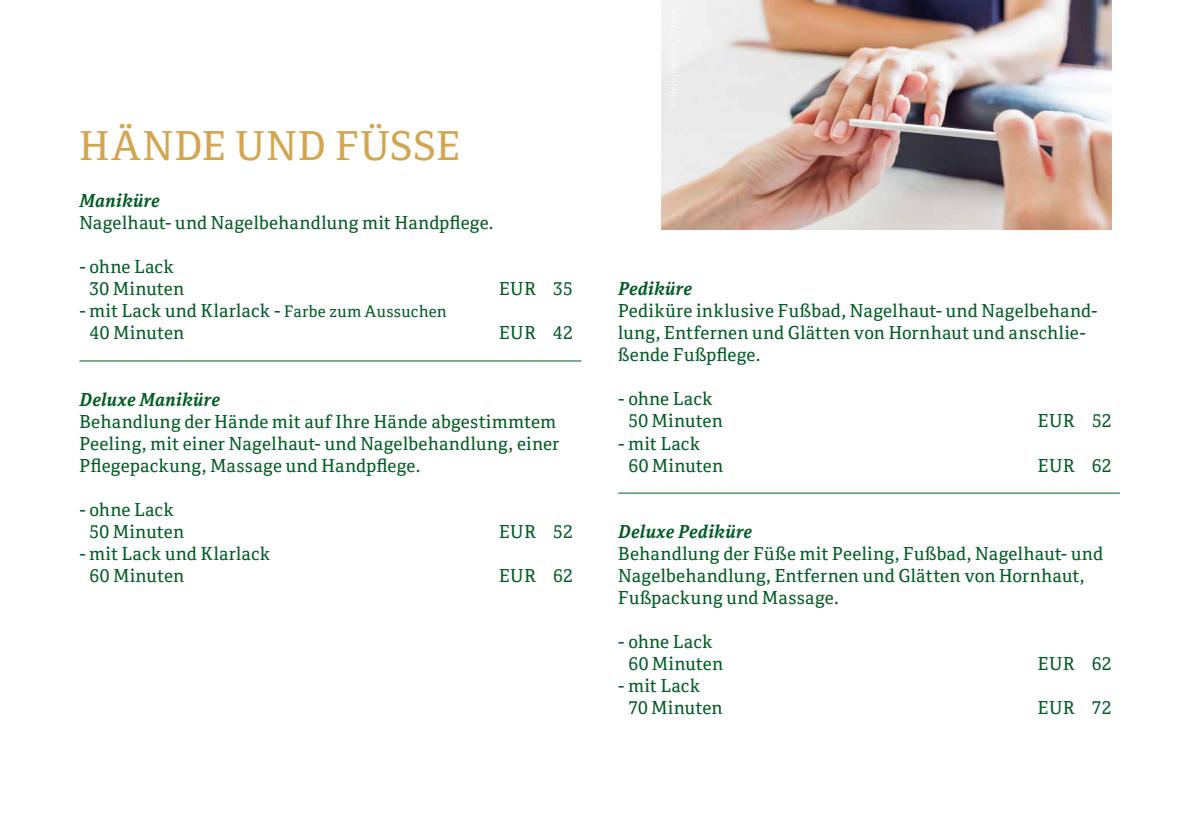
<style>
.page{position:relative;width:1191px;height:840px;background:#fff}
.page>*{position:absolute;margin:0;border:0;box-sizing:border-box;transform-origin:0 0}
.t1{font:40px "Cordale Corp";letter-spacing:.03em;color:#d3a54f}
.t2{font:18px/22px "Cordale Corp";letter-spacing:.015em;color:#005c24}
.t3{font:italic 700 18px "Cordale Corp";letter-spacing:.015em;color:#005c24}
.s1{font-size:16px}
</style>
<div class="page">
<hr style="left:79px;top:360px;width:502px;height:1px;background:#005c24">
<hr style="left:618px;top:492px;width:502px;height:1px;background:#005c24">
<img style="left:661px;top:0;width:450px;height:230px">
<h1 class="t1" style="left:79px;top:121px;width:382px">HÄNDE UND FÜSSE</h1>
<p class="t3" style="left:79px;top:190px;width:82px">Maniküre</p>
<p class="t2" style="left:79px;top:212px;width:416px">Nagelhaut- und Nagelbehandlung mit Handpflege.</p>
<p class="t2" style="left:79px;top:256px;width:106px;text-align:center">- ohne Lack<br>30 Minuten</p>
<p class="t2" style="left:499px;top:278px;width:75px">EUR 35</p>
<p class="t2" style="left:90px;top:300px;width:359px;text-indent:-10px">- mit Lack und Klarlack - <span class="s1">Farbe zum Aussuchen<br></span>40 Minuten</p>
<p class="t2" style="left:499px;top:322px;width:75px">EUR 42</p>
<p class="t3" style="left:79px;top:388px;width:142px">Deluxe Maniküre</p>
<p class="t2" style="left:79px;top:410px;width:481px">Behandlung der Hände mit auf Ihre Hände abgestimmtem<br>Peeling, mit einer Nagelhaut- und Nagelbehandlung, einer<br>Pflegepackung, Massage und Handpflege.</p>
<p class="t2" style="left:79px;top:498px;width:106px;text-align:center">- ohne Lack<br>50 Minuten</p>
<p class="t2" style="left:499px;top:520px;width:75px">EUR 52</p>
<p class="t2" style="left:90px;top:542px;width:182px;text-indent:-10px">- mit Lack und Klarlack<br>60 Minuten</p>
<p class="t2" style="left:499px;top:564px;width:75px">EUR 62</p>
<p class="t3" style="left:618px;top:278px;width:75px">Pediküre</p>
<p class="t2" style="left:618px;top:300px;width:481px">Pediküre inklusive Fußbad, Nagelhaut- und Nagelbehand&shy;lung, Entfernen und Glätten von Hornhaut und anschlie&shy;ßende Fußpflege.</p>
<p class="t2" style="left:618px;top:388px;width:106px;text-align:center">- ohne Lack<br>50 Minuten</p>
<p class="t2" style="left:1037px;top:410px;width:75px">EUR 52</p>
<p class="t2" style="left:628px;top:432px;width:96px;text-indent:-10px">- mit Lack<br>60 Minuten</p>
<p class="t2" style="left:1037px;top:454px;width:75px">EUR 62</p>
<p class="t3" style="left:618px;top:520px;width:135px">Deluxe Pediküre</p>
<p class="t2" style="left:618px;top:542px;width:486px">Behandlung der Füße mit Peeling, Fußbad, Nagelhaut- und<br>Nagelbehandlung, Entfernen und Glätten von Hornhaut,<br>Fußpackung und Massage.</p>
<p class="t2" style="left:618px;top:630px;width:106px;text-align:center">- ohne Lack<br>60 Minuten</p>
<p class="t2" style="left:1037px;top:652px;width:75px">EUR 62</p>
<p class="t2" style="left:628px;top:674px;width:96px;text-indent:-10px">- mit Lack<br>70 Minuten</p>
<p class="t2" style="left:1037px;top:696px;width:75px">EUR 72</p>
</div>
